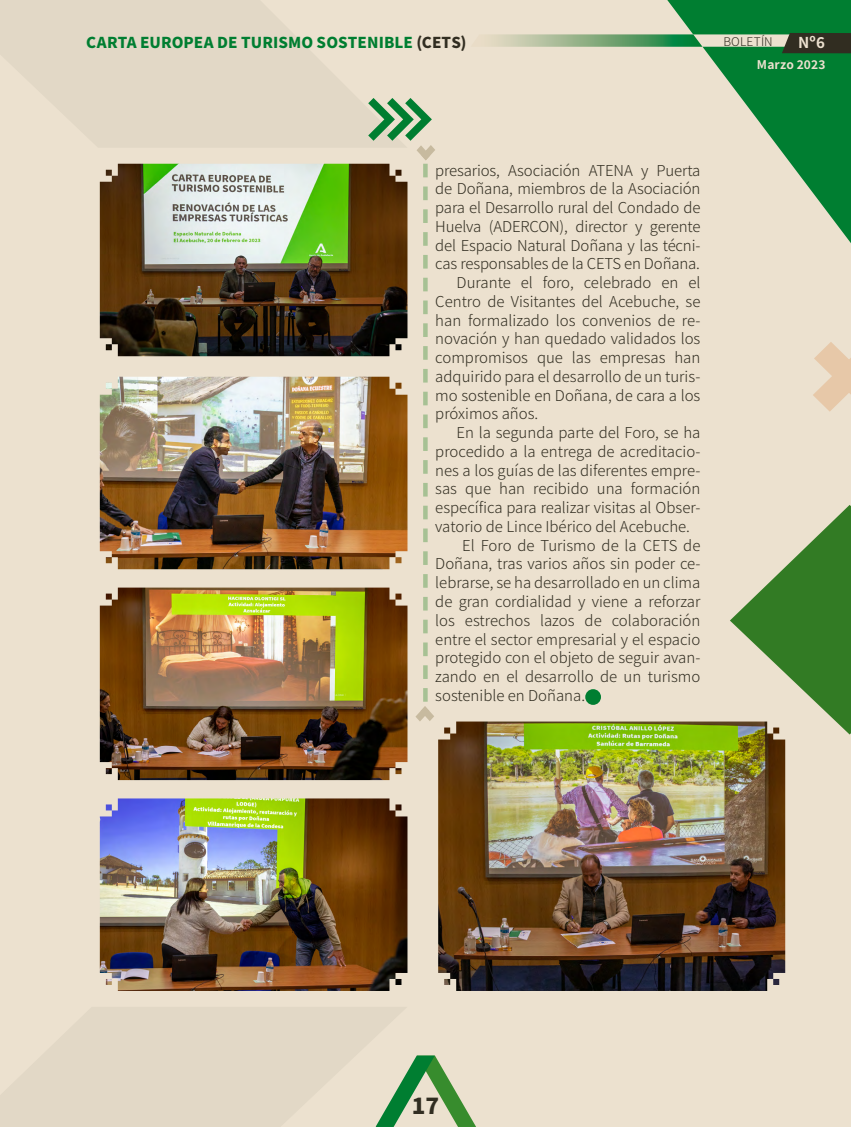
<style>
.page{position:relative;width:851px;height:1127px;background:#fff}
.page>*{position:absolute;margin:0;border:0;box-sizing:border-box;transform-origin:0 0}
.t1{font:900 22.5px "Noto Sans HK";color:#312d21}
.t2{font:300 15px "Noto Sans HK";color:#312d21}
.t3{font:900 15px "Noto Sans HK";letter-spacing:.005em;color:#007e31}
.t4{font:700 15px "Noto Sans HK";color:#ece1cf}
.t5{font:700 12px "Noto Sans HK";letter-spacing:.015em;color:#ece1cf}
.t6{font:300 12px "Noto Sans HK";letter-spacing:.015em;color:#312d21}
.s1{color:#312d21}
</style>
<div class="page">
<div style="left:0;top:0;width:850px;height:1127px;background:#ece1cf"></div>
<svg style="left:407px;top:1055px;width:69px;height:72px"></svg>
<svg style="left:375px;top:1072px;width:32px;height:55px"></svg>
<svg style="left:730px;top:505px;width:120px;height:229px"></svg>
<svg style="left:813px;top:342px;width:37px;height:70px"></svg>
<svg style="left:667px;top:0;width:183px;height:242px"></svg>
<svg style="left:485px;top:34px;width:217px;height:13px;background:#84af83"></svg>
<svg style="left:781px;top:33px;width:69px;height:20px"></svg>
<img style="left:100px;top:164px;width:268px;height:192px">
<img style="left:100px;top:377px;width:268px;height:192px">
<img style="left:100px;top:587px;width:307px;height:193px">
<img style="left:100px;top:798px;width:307px;height:193px">
<img style="left:438px;top:721px;width:347px;height:270px">
<svg style="left:368px;top:98px;width:67px;height:623px"></svg>
<div style="left:585px;top:689px;width:16px;height:16px;background:#007e31;border-radius:50%"></div>
<p class="t3" style="left:86px;top:34px;width:382px">CARTA EUROPEA DE TURISMO SOSTENIBLE <span class="s1">(CETS)</span></p>
<p class="t6" style="left:723px;top:35px;width:51px">BOLETÍN</p>
<p class="t4" style="left:797px;top:34px;width:28px">Nº6</p>
<p class="t5" style="left:745px;top:58px;width:42px">Febrer</p>
<p class="t5" style="left:818px;top:58px;width:9px">2</p>
<p class="t5" style="left:756px;top:58px;width:70px">Marzo 2023</p>
<p class="t2" style="left:435px;top:162px;width:266px">presarios, Asociación ATENA y Puerta</p>
<p class="t2" style="left:435px;top:180px;width:266px">de Doñana, miembros de la Asociación</p>
<p class="t2" style="left:435px;top:199px;width:266px">para el Desarrollo rural del Condado de</p>
<p class="t2" style="left:435px;top:218px;width:266px">Huelva (ADERCON), director y gerente</p>
<p class="t2" style="left:435px;top:237px;width:266px">del Espacio Natural Doñana y las técni-</p>
<p class="t2" style="left:435px;top:255px;width:266px">cas responsables de la CETS en Doñana.</p>
<p class="t2" style="left:456px;top:274px;width:245px">Durante el foro, celebrado en el</p>
<p class="t2" style="left:435px;top:293px;width:266px">Centro de Visitantes del Acebuche, se</p>
<p class="t2" style="left:435px;top:312px;width:266px">han formalizado los convenios de re-</p>
<p class="t2" style="left:435px;top:330px;width:266px">novación y han quedado validados los</p>
<p class="t2" style="left:435px;top:349px;width:266px">compromisos que las empresas han</p>
<p class="t2" style="left:435px;top:368px;width:266px">adquirido para el desarrollo de un turis-</p>
<p class="t2" style="left:435px;top:387px;width:266px">mo sostenible en Doñana, de cara a los</p>
<p class="t2" style="left:435px;top:405px;width:104px">próximos años.</p>
<p class="t2" style="left:456px;top:424px;width:245px">En la segunda parte del Foro, se ha</p>
<p class="t2" style="left:435px;top:443px;width:266px">procedido a la entrega de acreditacio-</p>
<p class="t2" style="left:435px;top:462px;width:266px">nes a los guías de las diferentes empre-</p>
<p class="t2" style="left:435px;top:480px;width:266px">sas que han recibido una formación</p>
<p class="t2" style="left:435px;top:499px;width:266px">específica para realizar visitas al Obser-</p>
<p class="t2" style="left:435px;top:518px;width:256px">vatorio de Lince Ibérico del Acebuche.</p>
<p class="t2" style="left:462px;top:537px;width:239px">El Foro de Turismo de la CETS de</p>
<p class="t2" style="left:435px;top:555px;width:266px">Doñana, tras varios años sin poder ce-</p>
<p class="t2" style="left:435px;top:574px;width:266px">lebrarse, se ha desarrollado en un clima</p>
<p class="t2" style="left:435px;top:593px;width:266px">de gran cordialidad y viene a reforzar</p>
<p class="t2" style="left:435px;top:612px;width:266px">los estrechos lazos de colaboración</p>
<p class="t2" style="left:435px;top:630px;width:266px">entre el sector empresarial y el espacio</p>
<p class="t2" style="left:435px;top:649px;width:266px">protegido con el objeto de seguir avan-</p>
<p class="t2" style="left:435px;top:668px;width:266px">zando en el desarrollo de un turismo</p>
<p class="t2" style="left:435px;top:687px;width:151px">sostenible en Doñana.</p>
<h1 class="t1" style="left:411px;top:1092px;width:29px">17</h1>
</div>
